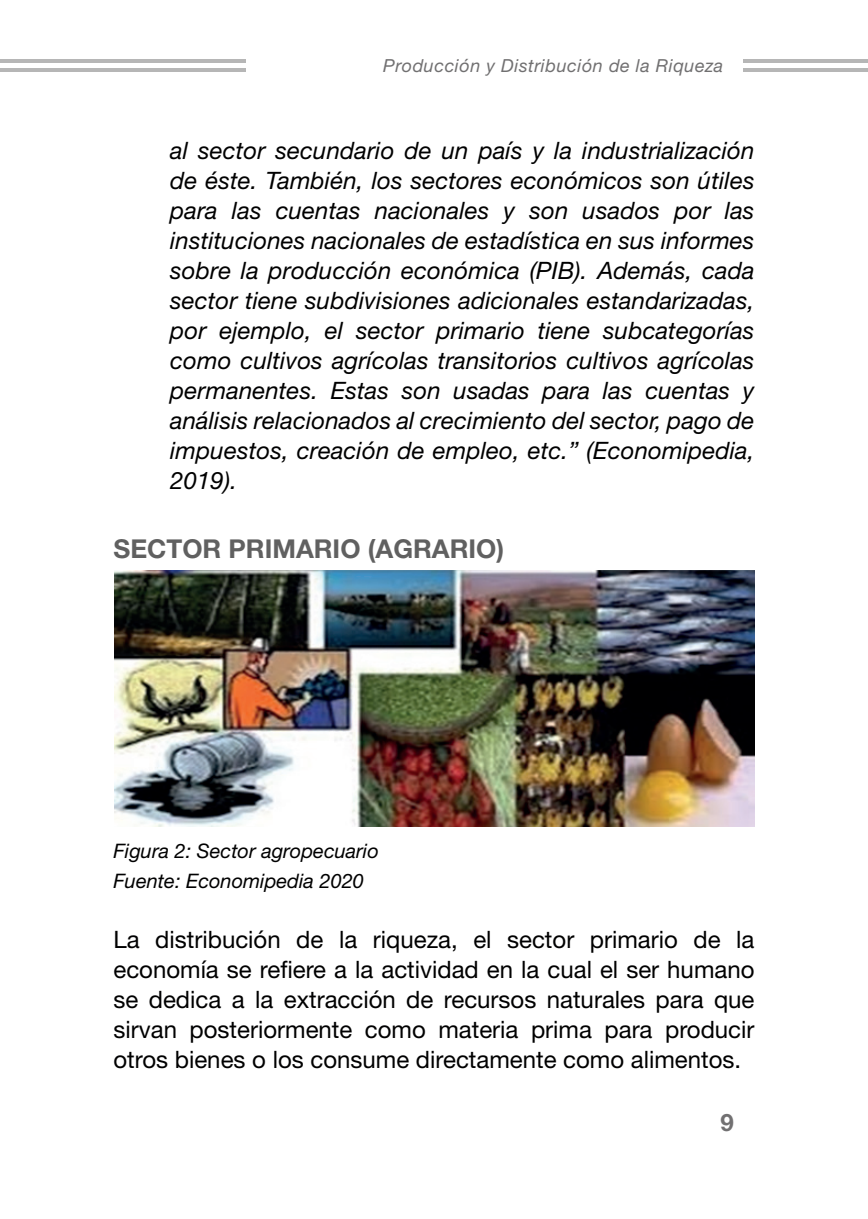
<style>
.page{position:relative;width:868px;height:1219px;background:#fff}
.page>*{position:absolute;margin:0;border:0;box-sizing:border-box;transform-origin:0 0}
.t1{font:700 26px "Helvetica Neue LT Std";color:#606060}
.t2{font:italic 24px/30px "Helvetica Neue LT Std";letter-spacing:.005em;color:#000001;text-align:justify}
.t3{font:24px/30px "Helvetica Neue LT Std";color:#000001;text-align:justify}
.t4{font:700 24px "Helvetica Neue LT Std";color:#717071}
.t5{font:italic 20px/30px "Helvetica Neue LT Std";color:#000001}
.t6{font:italic 18px "Helvetica Neue LT Std";letter-spacing:.03em;color:#717071}
</style>
<div class="page">
<hr style="left:0;top:59px;width:246px;height:3px;background:#717071">
<hr style="left:743px;top:59px;width:124px;height:3px;background:#717071">
<hr style="left:0;top:69px;width:246px;height:3px;background:#717071">
<hr style="left:743px;top:69px;width:124px;height:3px;background:#717071">
<img style="left:114px;top:570px;width:640px;height:257px">
<p class="t6" style="left:383px;top:55px;width:341px">Producción y Distribución de la Riqueza</p>
<p class="t2" style="left:170px;top:135px;width:585px">al sector secundario de un país y la industrialización de éste. También, los sectores económicos son útiles para las cuentas nacionales y son usados por las instituciones nacionales de estadística en sus informes sobre la producción económica (PIB). Además, cada sector tiene subdivisiones adicionales estandarizadas, por ejemplo, el sector primario tiene subcategorías como cultivos agrícolas transitorios cultivos agrícolas permanentes. Estas son usadas para las cuentas y análisis relacionados al crecimiento del sector, pago de impuestos, creación de empleo, etc.” (Economipedia, 2019).</p>
<p class="t1" style="left:113px;top:533px;width:392px">SECTOR PRIMARIO (AGRARIO)</p>
<p class="t5" style="left:113px;top:835px;width:267px">Figura 2: Sector agropecuario<br>Fuente: Economipedia 2020</p>
<p class="t3" style="left:113px;top:924px;width:642px">La distribución de la riqueza, el sector primario de la economía se refiere a la actividad en la cual el ser humano se dedica a la extracción de recursos naturales para que sirvan posteriormente como materia prima para producir otros bienes o los consume directamente como alimentos.</p>
<p class="t4" style="left:720px;top:1107px;width:15px">9</p>
</div>
